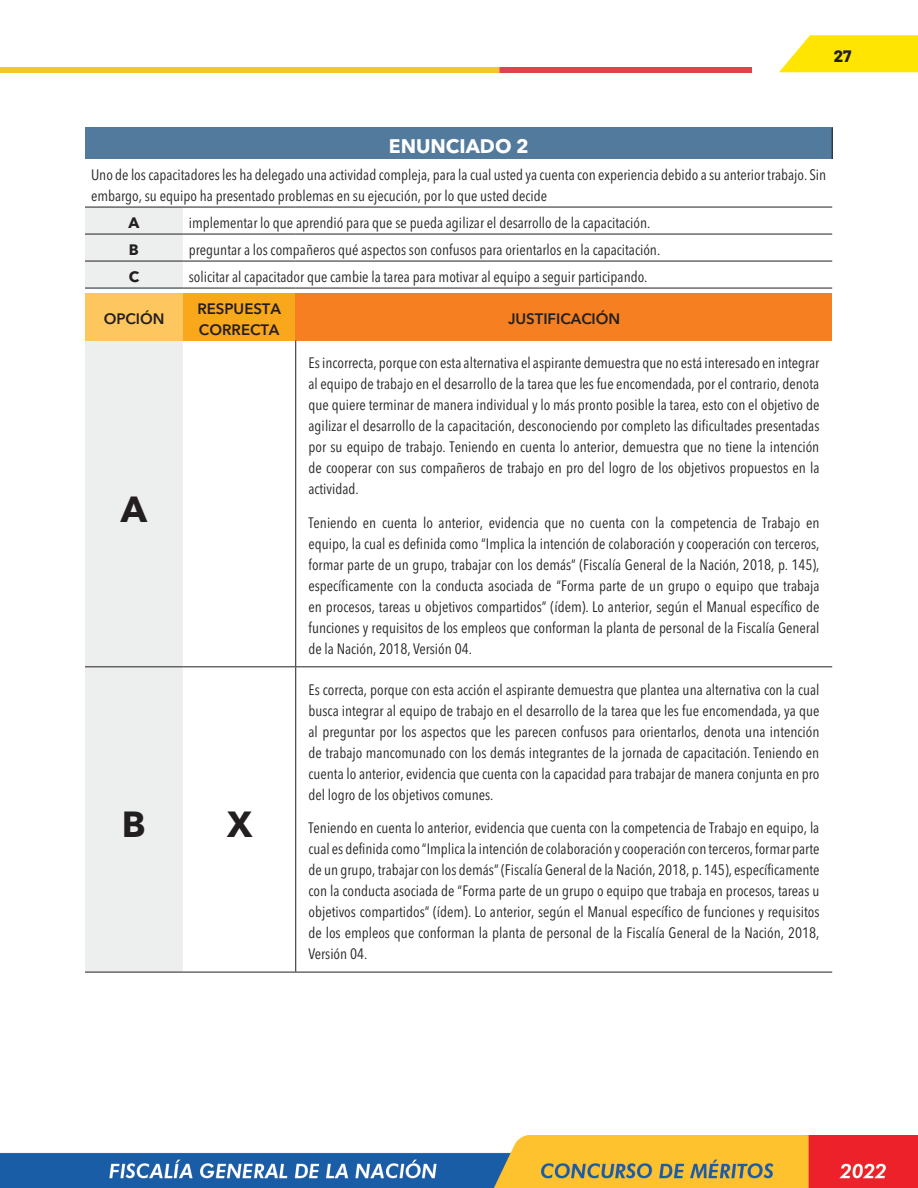
<style>
.page{position:relative;width:918px;height:1188px;background:#fff}
.page>*{position:absolute;margin:0;border:0;box-sizing:border-box;transform-origin:0 0}
.t1{font:700 36px "Avenir Next LT Pro";color:#231f20}
.t2{font:700 19.5px "Avenir Next LT Pro";color:#fff}
.t3{font:800 16.5px "Barlow";color:#231f20}
.t4{font:condensed 15px/21px "Avenir Next";color:#231f20;text-align:justify}
.t5{font:600 15px/21px "Avenir Next LT Pro";color:#231f20}
.t6{font:700 15px "Avenir Next LT Pro";color:#231f20}
</style>
<div class="page">
<img style="left:0;top:68px;width:752px;height:5px">
<img style="left:0;top:1136px;width:918px;height:52px">
<svg style="left:779px;top:35px;width:139px;height:37px;background:#ffe81f"></svg>
<div style="left:85px;top:128px;width:747px;height:31px;background:#517a9d"></div>
<div style="left:85px;top:208px;width:98px;height:764px;background:#edeeee"></div>
<div style="left:85px;top:293px;width:98px;height:48px;background:#fec65e"></div>
<div style="left:183px;top:293px;width:113px;height:48px;background:#f9a71b"></div>
<div style="left:296px;top:293px;width:536px;height:48px;background:#f57f21"></div>
<hr style="left:85px;top:207px;width:98px;height:1px;background:#231f20">
<hr style="left:183px;top:207px;width:113px;height:1px;background:#231f20">
<hr style="left:296px;top:207px;width:536px;height:1px;background:#231f20">
<hr style="left:85px;top:234px;width:98px;height:1px;background:#231f20">
<hr style="left:183px;top:234px;width:113px;height:1px;background:#231f20">
<hr style="left:296px;top:234px;width:536px;height:1px;background:#231f20">
<hr style="left:85px;top:261px;width:98px;height:1px;background:#231f20">
<hr style="left:183px;top:261px;width:113px;height:1px;background:#231f20">
<hr style="left:296px;top:261px;width:536px;height:1px;background:#231f20">
<hr style="left:295px;top:341px;width:1px;height:325px;background:#231f20">
<hr style="left:85px;top:666px;width:98px;height:1px;background:#231f20">
<hr style="left:183px;top:666px;width:113px;height:1px;background:#231f20">
<hr style="left:295px;top:667px;width:1px;height:305px;background:#231f20">
<hr style="left:85px;top:972px;width:98px;height:1px;background:#231f20">
<hr style="left:183px;top:972px;width:113px;height:1px;background:#231f20">
<hr style="left:832px;top:128px;width:1px;height:31px;background:#231f20">
<hr style="left:296px;top:666px;width:536px;height:1px;background:#231f20">
<hr style="left:296px;top:972px;width:536px;height:1px;background:#231f20">
<hr style="left:85px;top:288px;width:98px;height:1px;background:#231f20">
<hr style="left:183px;top:288px;width:113px;height:1px;background:#231f20">
<hr style="left:296px;top:288px;width:536px;height:1px;background:#231f20">
<p class="t3" style="left:834px;top:46px;width:19px">27</p>
<h2 class="t2" style="left:389px;top:129px;width:141px">ENUNCIADO 2</h2>
<p class="t4" style="left:91px;top:164px;width:737px">Uno de los capacitadores les ha delegado una actividad compleja, para la cual usted ya cuenta con experiencia debido a su anterior trabajo. Sin embargo, su equipo ha presentado problemas en su ejecución, por lo que usted decide</p>
<p class="t6" style="left:128px;top:210px;width:12px">A</p>
<p class="t4" style="left:189px;top:212px;width:463px">implementar lo que aprendió para que se pueda agilizar el desarrollo de la capacitación.</p>
<p class="t6" style="left:129px;top:237px;width:11px">B</p>
<p class="t4" style="left:189px;top:239px;width:473px">preguntar a los compañeros qué aspectos son confusos para orientarlos en la capacitación.</p>
<p class="t6" style="left:129px;top:264px;width:12px">C</p>
<p class="t4" style="left:189px;top:266px;width:460px">solicitar al capacitador que cambie la tarea para motivar al equipo a seguir participando.</p>
<p class="t5" style="left:104px;top:308px;width:62px">OPCIÓN</p>
<p class="t5" style="left:197px;top:297px;width:85px">RESPUESTA<br>CORRECTA</p>
<p class="t5" style="left:508px;top:308px;width:114px">JUSTIFICACIÓN</p>
<h1 class="t1" style="left:121px;top:478px;width:28px">A</h1>
<h1 class="t1" style="left:122px;top:794px;width:25px">B</h1>
<h1 class="t1" style="left:227px;top:794px;width:27px">X</h1>
<p class="t4" style="left:308px;top:353px;width:512px">Es incorrecta, porque con esta alternativa el aspirante demuestra que no está interesado en integrar al equipo de trabajo en el desarrollo de la tarea que les fue encomendada, por el contrario, denota que quiere terminar de manera individual y lo más pronto posible la tarea, esto con el objetivo de agilizar el desarrollo de la capacitación, desconociendo por completo las dificultades presentadas por su equipo de trabajo. Teniendo en cuenta lo anterior, demuestra que no tiene la intención de cooperar con sus compañeros de trabajo en pro del logro de los objetivos propuestos en la actividad.</p>
<p class="t4" style="left:308px;top:512px;width:513px">Teniendo en cuenta lo anterior, evidencia que no cuenta con la competencia de Trabajo en equipo, la cual es definida como “Implica la intención de colaboración y cooperación con terceros, formar parte de un grupo, trabajar con los demás” (Fiscalía General de la Nación, 2018, p. 145), específicamente con la conducta asociada de “Forma parte de un grupo o equipo que trabaja en procesos, tareas u objetivos compartidos” (ídem). Lo anterior, según el Manual específico de funciones y requisitos de los empleos que conforman la planta de personal de la Fiscalía General de la Nación, 2018, Versión 04.</p>
<p class="t4" style="left:308px;top:679px;width:513px">Es correcta, porque con esta acción el aspirante demuestra que plantea una alternativa con la cual busca integrar al equipo de trabajo en el desarrollo de la tarea que les fue encomendada, ya que al preguntar por los aspectos que les parecen confusos para orientarlos, denota una intención de trabajo mancomunado con los demás integrantes de la jornada de capacitación. Teniendo en cuenta lo anterior, evidencia que cuenta con la capacidad para trabajar de manera conjunta en pro del logro de los objetivos comunes.</p>
<p class="t4" style="left:308px;top:818px;width:513px">Teniendo en cuenta lo anterior, evidencia que cuenta con la competencia de Trabajo en equipo, la cual es definida como “Implica la intención de colaboración y cooperación con terceros, formar parte de un grupo, trabajar con los demás” (Fiscalía General de la Nación, 2018, p. 145), específicamente con la conducta asociada de “Forma parte de un grupo o equipo que trabaja en procesos, tareas u objetivos compartidos” (ídem). Lo anterior, según el Manual específico de funciones y requisitos de los empleos que conforman la planta de personal de la Fiscalía General de la Nación, 2018, Versión 04.</p>
</div>
